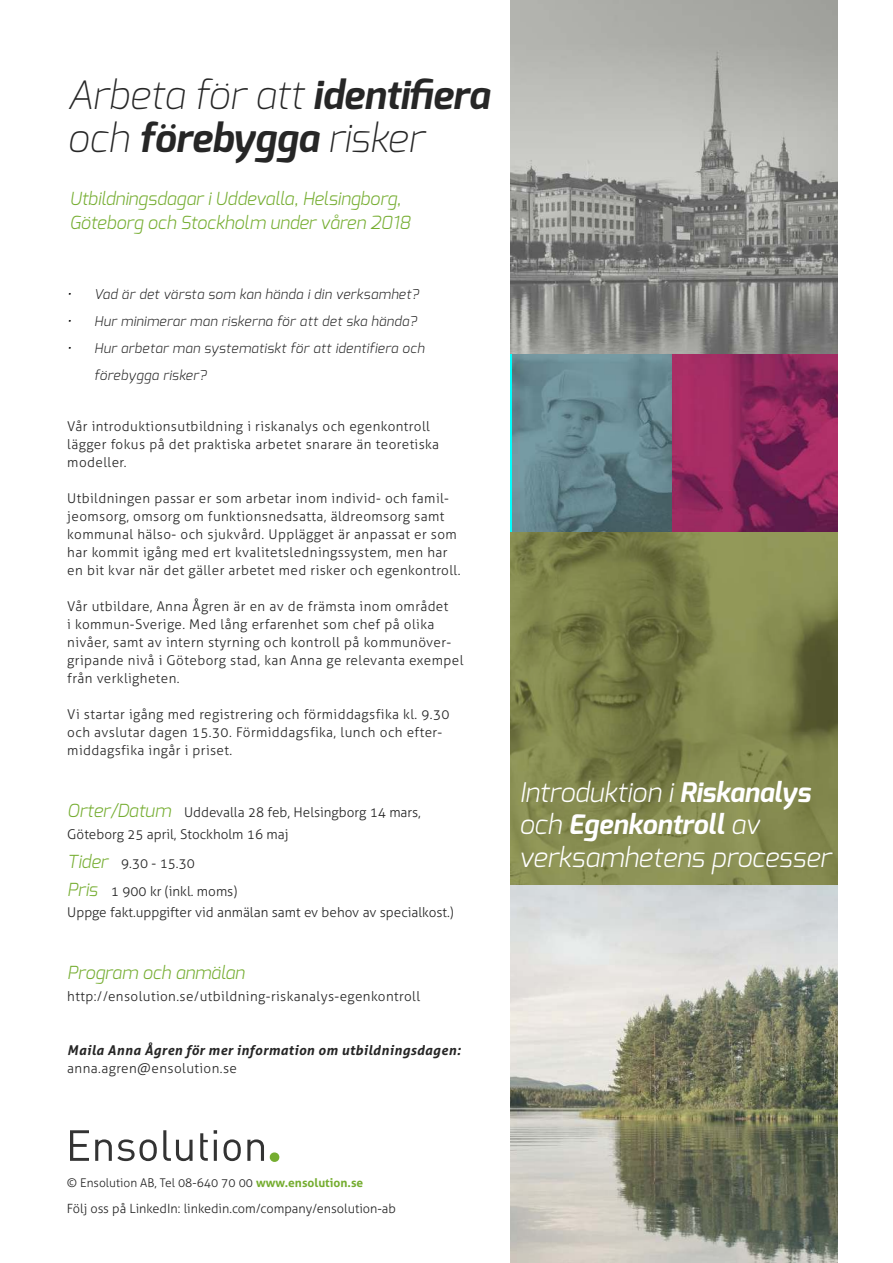
<style>
.page{position:relative;width:893px;height:1263px;background:#fff}
.page>*{position:absolute;margin:0;border:0;box-sizing:border-box;transform-origin:0 0}
.t1{font:italic 200 39px/43.2px "Exo";color:#262626}
.t2{font:italic 300 27px/32.4px "Exo";color:#fff}
.t3{font:italic 300 18px/24px "Exo";color:#75ad30}
.t4{font:300 13.5px/18px "Aller";letter-spacing:.03em;color:#262626}
.t5{font:300 13.5px/22.5px "Aller";color:#262626}
.t6{font:italic 300 13.5px/27px "Exo";letter-spacing:.03em;color:#262626}
.t7{font:italic 700 13.5px "Aller";letter-spacing:.03em;color:#262626}
.t8{font:300 12.75px "Aller";color:#262626}
.t9{font:300 12px "Aller";color:#262626}
.s1{font-weight:700}
.s2{color:#000}
.s3{font-family:"Exo";font-style:italic;font-size:18px;color:#75ad30}
.s4{font-weight:700;color:#75ad30}
</style>
<div class="page">
<img style="left:511px;top:0;width:327px;height:354px">
<svg style="left:511px;top:531px;width:327px;height:355px;background:#7f844c"></svg>
<svg style="left:511px;top:886px;width:327px;height:377px;background:#a7a89b"></svg>
<svg style="left:511px;top:354px;width:162px;height:177px;background:#65868f"></svg>
<svg style="left:673px;top:354px;width:165px;height:177px;background:#90265c"></svg>
<svg style="left:270px;top:1152px;width:9px;height:10px"></svg>
<svg style="left:70px;top:1130px;width:19px;height:31px"></svg>
<svg style="left:95px;top:1139px;width:62px;height:22px"></svg>
<svg style="left:163px;top:1130px;width:30px;height:31px"></svg>
<svg style="left:214px;top:1130px;width:3px;height:4px"></svg>
<hr style="left:214px;top:1140px;width:3px;height:21px;background:#333">
<svg style="left:224px;top:1139px;width:17px;height:22px"></svg>
<svg style="left:247px;top:1139px;width:17px;height:22px"></svg>
<svg style="left:200px;top:1133px;width:8px;height:28px"></svg>
<h1 class="t1" style="left:67px;top:74px;width:424px">Arbeta för att <span class="s1">identifiera </span>och <span class="s1">förebygga</span> risker</h1>
<h3 class="t3" style="left:69px;top:188px;width:343px">Utbildningsdagar i Uddevalla, Helsingborg,<br>Göteborg och Stockholm under våren 2018</h3>
<p class="t6" style="left:67px;top:282px;width:353px"><span class="s2">•</span> Vad är det värsta som kan hända i din verksamhet?</p>
<p class="t6" style="left:67px;top:309px;width:351px"><span class="s2">•</span> Hur minimerar man riskerna för att det ska hända?</p>
<p class="t6" style="left:94px;top:336px;width:332px;text-indent:-27px"><span class="s2">•</span> Hur arbetar man systematiskt för att identifiera och förebygga risker?</p>
<p class="t4" style="left:67px;top:417px;width:373px">Vår introduktionsutbildning i riskanalys och egenkontroll lägger fokus på det praktiska arbetet snarare än teoretiska modeller.</p>
<p class="t4" style="left:67px;top:489px;width:395px">Utbildningen passar er som arbetar inom individ- och famil&shy;jeomsorg, omsorg om funktionsnedsatta, äldreomsorg samt kommunal hälso- och sjukvård. Upplägget är anpassat er som har kommit igång med ert kvalitetsledningssystem, men har en bit kvar när det gäller arbetet med risker och egenkontroll.</p>
<p class="t4" style="left:67px;top:597px;width:398px">Vår utbildare, Anna Ågren är en av de främsta inom området<br>i kommun-Sverige. Med lång erfarenhet som chef på olika nivåer, samt av intern styrning och kontroll på kommunöver&shy;gripande nivå i Göteborg stad, kan Anna ge relevanta exempel från verkligheten.</p>
<p class="t4" style="left:67px;top:705px;width:384px">Vi startar igång med registrering och förmiddagsfika kl. 9.30 och avslutar dagen 15.30. Förmiddagsfika, lunch och efter&shy;middagsfika ingår i priset.</p>
<p class="t5" style="left:67px;top:801px;width:355px"><span class="s3">Orter/Datum</span> Uddevalla 28 feb, Helsingborg 14 mars,<br>Göteborg 25 april, Stockholm 16 maj</p>
<p class="t5" style="left:67px;top:849px;width:171px;line-height:28.5px"><span class="s3">Tider</span> 9.30 - 15.30<br><span class="s3">Pris</span> 1 900 kr (inkl. moms)</p>
<p class="t5" style="left:67px;top:901px;width:388px">Uppge fakt.uppgifter vid anmälan samt ev behov av specialkost.)</p>
<h3 class="t3" style="left:67px;top:962px;width:179px">Program och anmälan</h3>
<p class="t4" style="left:67px;top:987px;width:354px">http://ensolution.se/utbildning-riskanalys-egenkontroll</p>
<p class="t7" style="left:67px;top:1042px;width:395px">Maila Anna Ågren för mer information om utbildningsdagen:</p>
<p class="t4" style="left:67px;top:1059px;width:171px">anna.agren@ensolution.se</p>
<h2 class="t2" style="left:519px;top:778px;width:314px">Introduktion i <span class="s1">Riskanalys </span>och <span class="s1">Egenkontroll</span> av verksamhetens processer</h2>
<p class="t9" style="left:67px;top:1176px;width:298px">© Ensolution AB, Tel 08-640 70 00 <span class="s4">www.ensolution.se</span></p>
<p class="t8" style="left:67px;top:1201px;width:331px">Följ oss på LinkedIn: linkedin.com/company/ensolution-ab</p>
</div>
